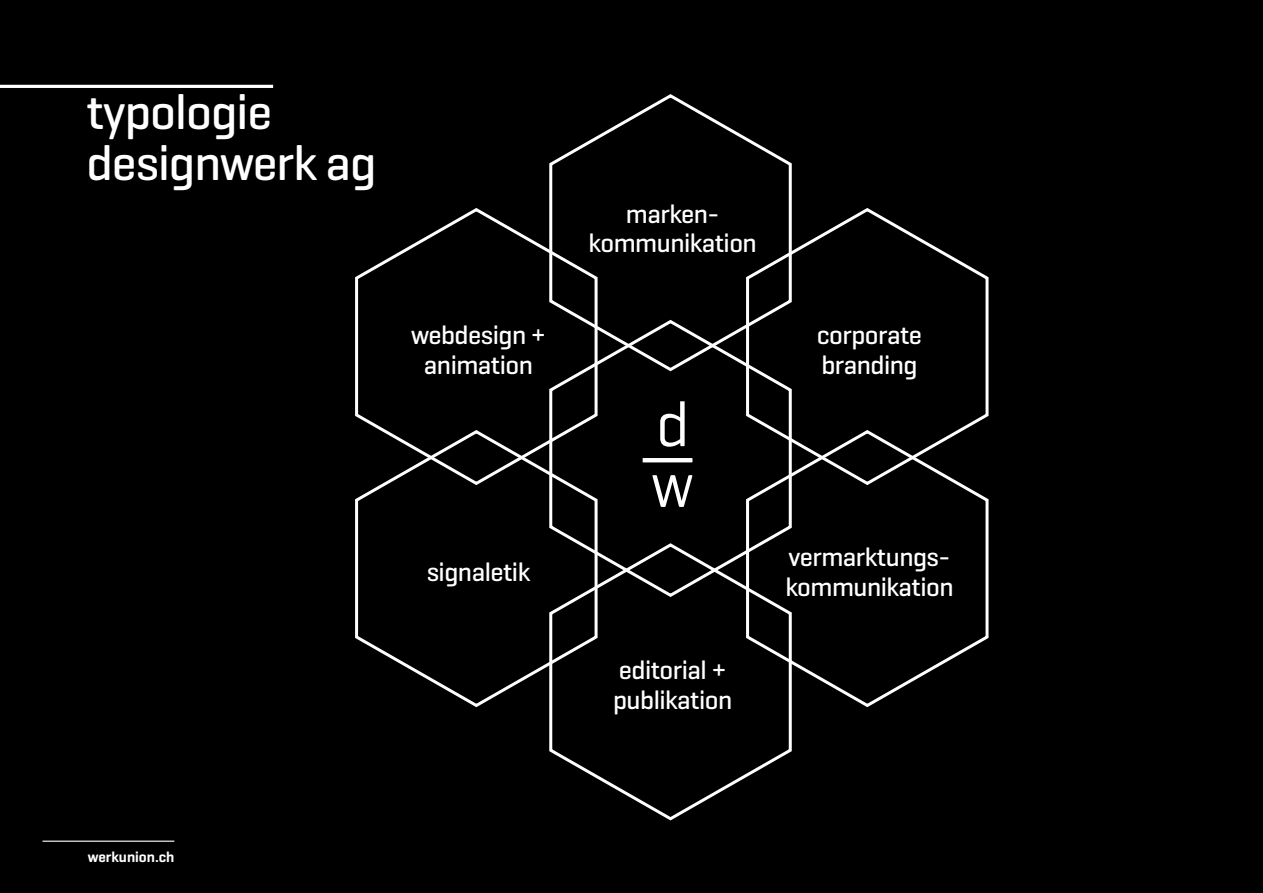
<style>
.page{position:relative;width:1263px;height:893px;background:#000}
.page>*{position:absolute;margin:0;border:0;box-sizing:border-box;transform-origin:0 0}
.t1{font:500 49.95px/51px "Geogrotesque";letter-spacing:-.02em;color:#fff}
.t2{font:500 26.55px/29.7px "Geogrotesque";letter-spacing:-.02em;color:#fff;text-align:center}
.t3{font:600 15px "Geogrotesque";color:#fff}
</style>
<div class="page">
<svg style="left:746px;top:208px;width:243px;height:220px"></svg>
<svg style="left:549px;top:94px;width:244px;height:279px"></svg>
<svg style="left:746px;top:428px;width:243px;height:280px"></svg>
<svg style="left:549px;top:541px;width:244px;height:280px"></svg>
<svg style="left:355px;top:206px;width:244px;height:222px"></svg>
<svg style="left:355px;top:428px;width:244px;height:281px"></svg>
<svg style="left:643px;top:401px;width:50px;height:106px"></svg>
<hr style="left:0;top:85px;width:273px;height:3px;background:#fff">
<hr style="left:43px;top:841px;width:131px;height:1px;background:#fff">
<p class="t1" style="left:86px;top:85px;width:292px">typologie designwerk ag</p>
<p class="t2" style="left:411px;top:320px;width:136px">webdesign + animation</p>
<p class="t2" style="left:626px;top:198px;width:95px">marken-</p>
<p class="t2" style="left:588px;top:228px;width:170px">kommunikation</p>
<p class="t2" style="left:817px;top:320px;width:107px;text-align:left">corporate branding</p>
<p class="t3" style="left:88px;top:848px;width:88px">werkunion.ch</p>
<p class="t2" style="left:427px;top:557px;width:105px">signaletik</p>
<p class="t2" style="left:619px;top:655px;width:109px">editorial +</p>
<p class="t2" style="left:613px;top:685px;width:121px">publikation</p>
<p class="t2" style="left:789px;top:542px;width:163px">vermarktungs-</p>
<p class="t2" style="left:785px;top:571px;width:170px">kommunikation</p>
</div>
